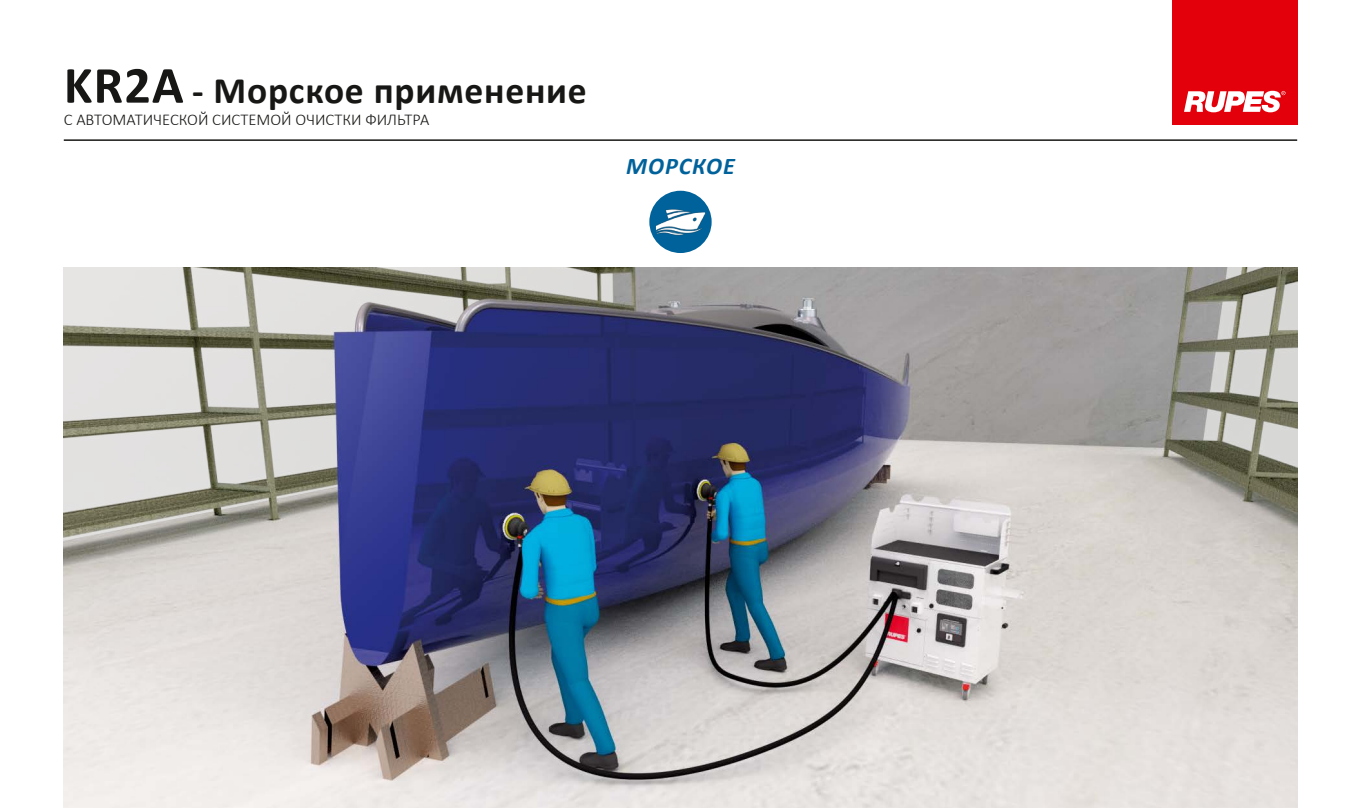
<style>
.page{position:relative;width:1361px;height:808px;background:#fff}
.page>*{position:absolute;margin:0;border:0;box-sizing:border-box;transform-origin:0 0}
.t1{font:700 37.5px "Calibri";letter-spacing:.02em;color:#171715}
.t2{font:italic 700 24px "Calibri";letter-spacing:.04em;color:#00629b}
.t3{font:300 16.5px "Calibri";color:#171715}
.s1{font-size:52.5px}
</style>
<div class="page">
<hr style="left:64px;top:139px;width:1233px;height:2px;background:#171715">
<div style="left:649px;top:191px;width:62px;height:62px;background:#00629b;border-radius:50%"></div>
<img style="left:656px;top:197px;width:49px;height:49px">
<img style="left:64px;top:268px;width:1233px;height:540px">
<div style="left:1171px;top:0;width:126px;height:124px;background:#e3000a"></div>
<svg style="left:1184px;top:91px;width:101px;height:21px"></svg>
<h1 class="t1" style="left:64px;top:66px;width:524px"><span class="s1">KR2A</span> - Морское применение</h1>
<p class="t3" style="left:64px;top:109px;width:367px">С АВТОМАТИЧЕСКОЙ СИСТЕМОЙ ОЧИСТКИ ФИЛЬТРА</p>
<h2 class="t2" style="left:626px;top:151px;width:110px">МОРСКОЕ</h2>
</div>
